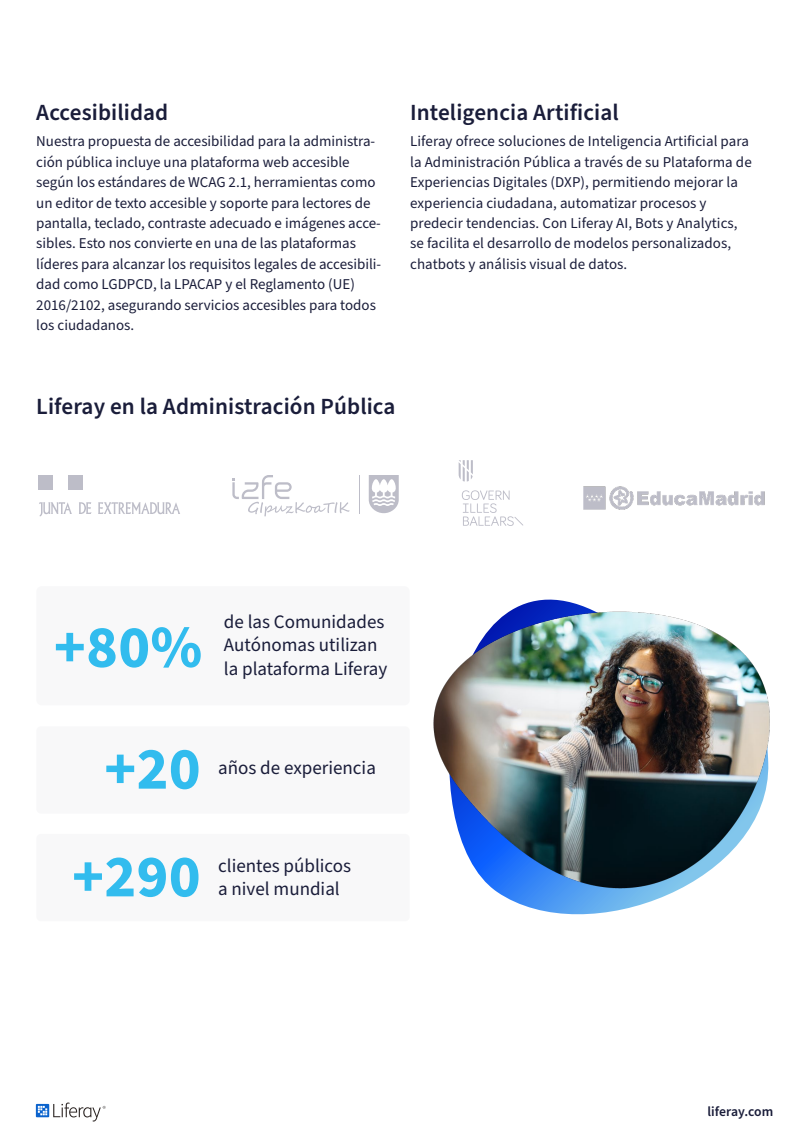
<style>
.page{position:relative;width:810px;height:1146px;background:#fff}
.page>*{position:absolute;margin:0;border:0;box-sizing:border-box;transform-origin:0 0}
.t1{font:700 60px "Source Sans Pro";letter-spacing:.005em;color:#32bcee}
.t2{font:600 23.17px "Source Sans Pro";letter-spacing:.005em;color:#1a1d3a}
.t3{font:19.05px/23.1px "Source Sans Pro";color:#1a1d3a}
.t4{font:15px/20.4px "Source Sans Pro";color:#1a1d3a}
.t5{font:600 13.65px "Source Sans Pro";letter-spacing:.005em;color:#1a1d3a}
</style>
<div class="page">
<svg style="left:36px;top:1102px;width:70px;height:19px"></svg>
<div style="left:36px;top:586px;width:374px;height:119px;background:#f8f8f9;border-radius:5px"></div>
<div style="left:36px;top:726px;width:374px;height:87px;background:#f8f8f9;border-radius:5px"></div>
<div style="left:36px;top:834px;width:374px;height:87px;background:#f8f8f9;border-radius:5px"></div>
<img style="left:583px;top:486px;width:182px;height:24px">
<svg style="left:515px;top:599px;width:72px;height:9px"></svg>
<img style="left:433px;top:608px;width:337px;height:307px">
<svg style="left:369px;top:475px;width:30px;height:38px"></svg>
<hr style="left:359px;top:475px;width:1px;height:38px;background:#bdbdc8">
<svg style="left:232px;top:475px;width:118px;height:41px"></svg>
<svg style="left:79px;top:502px;width:12px;height:12px"></svg>
<svg style="left:39px;top:502px;width:33px;height:14px"></svg>
<svg style="left:98px;top:502px;width:82px;height:12px"></svg>
<div style="left:38px;top:475px;width:15px;height:15px;background:#bdbdc8"></div>
<div style="left:68px;top:475px;width:15px;height:15px;background:#bdbdc8"></div>
<svg style="left:462px;top:490px;width:61px;height:36px"></svg>
<svg style="left:459px;top:460px;width:14px;height:21px"></svg>
<h2 class="t2" style="left:36px;top:97px;width:134px">Accesibilidad</h2>
<p class="t4" style="left:36px;top:132px;width:346px">Nuestra propuesta de accesibilidad para la administra&shy;ción pública incluye una plataforma web accesible según los estándares de WCAG 2.1, herramientas como un editor de texto accesible y soporte para lectores de pantalla, teclado, contraste adecuado e imágenes acce&shy;sibles. Esto nos convierte en una de las plataformas líderes para alcanzar los requisitos legales de accesibili&shy;dad como LGDPCD, la LPACAP y el Reglamento (UE)<br>2016/2102, asegurando servicios accesibles para todos los ciudadanos.</p>
<h2 class="t2" style="left:410px;top:97px;width:210px">Inteligencia Artificial</h2>
<p class="t4" style="left:410px;top:132px;width:343px">Liferay ofrece soluciones de Inteligencia Artificial para la Administración Pública a través de su Plataforma de Experiencias Digitales (DXP), permitiendo mejorar la experiencia ciudadana, automatizar procesos y predecir tendencias. Con Liferay AI, Bots y Analytics, se facilita el desarrollo de modelos personalizados, chatbots y análisis visual de datos.</p>
<h2 class="t2" style="left:36px;top:391px;width:361px">Liferay en la Administración Pública</h2>
<h1 class="t1" style="left:54px;top:606px;width:150px">+80%</h1>
<p class="t3" style="left:224px;top:611px;width:162px">de las Comunidades<br>Autónomas utilizan</p>
<p class="t3" style="left:224px;top:657px;width:165px">la plataforma Liferay</p>
<h1 class="t1" style="left:104px;top:728px;width:98px">+20</h1>
<p class="t3" style="left:218px;top:756px;width:159px">años de experiencia</p>
<h1 class="t1" style="left:72px;top:835px;width:130px">+290</h1>
<p class="t3" style="left:218px;top:854px;width:134px">clientes públicos</p>
<p class="t3" style="left:218px;top:877px;width:123px">a nivel mundial</p>
<p class="t5" style="left:707px;top:1102px;width:67px">liferay.com</p>
</div>
